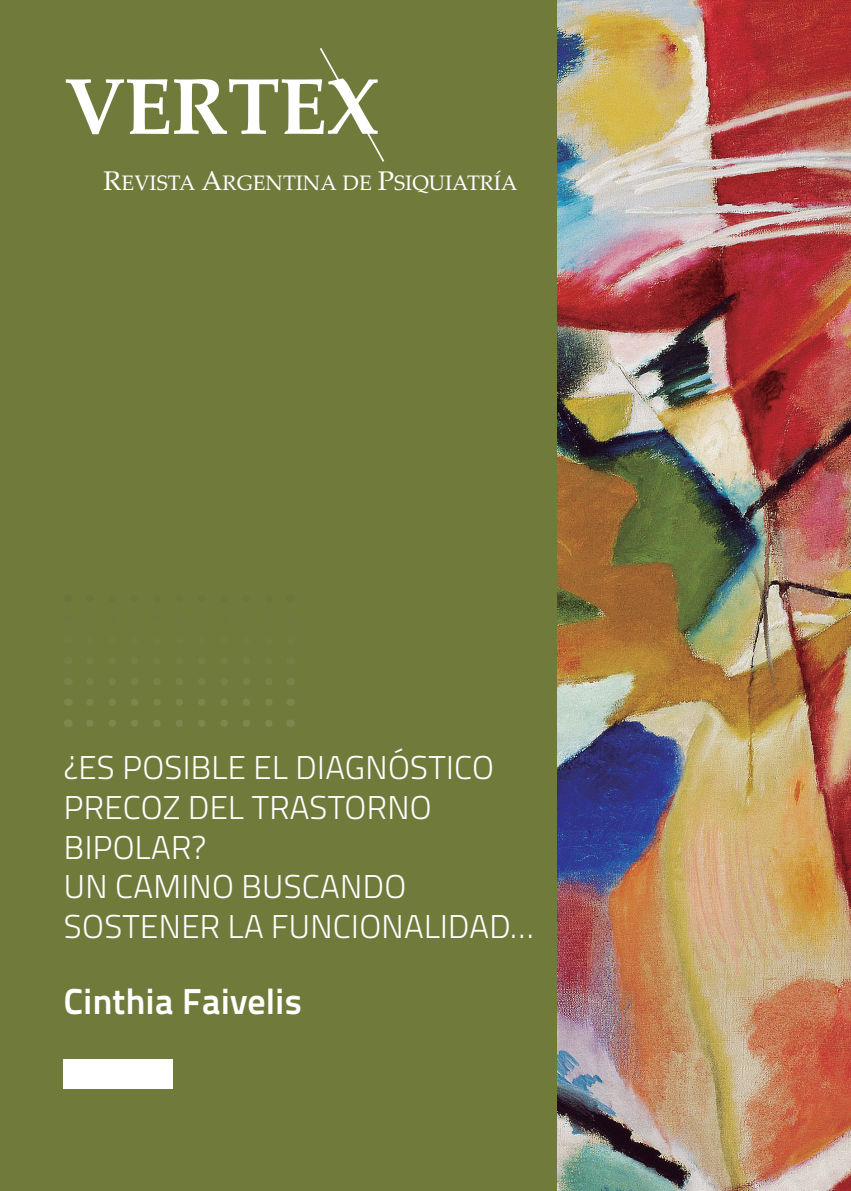
<style>
.page{position:relative;width:851px;height:1191px;background:#fff}
.page>*{position:absolute;margin:0;border:0;box-sizing:border-box;transform-origin:0 0}
.t1{font:700 79.05px "Palatino Linotype";letter-spacing:-.01em;color:#fff}
.t2{font:700 36px "Titillium Text 22 L";color:#fff}
.t3{font:300 33px/39.6px "Titillium Web";letter-spacing:.01em;color:#fff}
.t4{font:21px "Palatino Linotype";color:#fff}
.s1{font-size:27px}
</style>
<div class="page">
<div style="left:0;top:0;width:561px;height:1191px;background:#707a3b"></div>
<img style="left:557px;top:0;width:293px;height:1191px">
<svg style="left:90px;top:658px;width:182px;height:6px"></svg>
<svg style="left:90px;top:678px;width:182px;height:7px"></svg>
<svg style="left:90px;top:699px;width:182px;height:7px"></svg>
<svg style="left:90px;top:720px;width:182px;height:7px"></svg>
<div style="left:64px;top:1059px;width:109px;height:29px;background:#fff"></div>
<svg style="left:320px;top:48px;width:65px;height:114px"></svg>
<h1 class="t1" style="left:64px;top:51px;width:317px">VERTEX</h1>
<p class="t4" style="left:104px;top:168px;width:415px"><span class="s1">R</span>EVISTA <span class="s1">A</span>RGENTINA DE <span class="s1">P</span>SIQUIATRÍA</p>
<p class="t3" style="left:64px;top:746px;width:471px">¿ES POSIBLE EL DIAGNÓSTICO<br>PRECOZ DEL TRASTORNO<br>BIPOLAR?<br>UN CAMINO BUSCANDO<br>SOSTENER LA FUNCIONALIDAD…</p>
<p class="t2" style="left:64px;top:973px;width:240px">Cinthia Faivelis</p>
</div>
